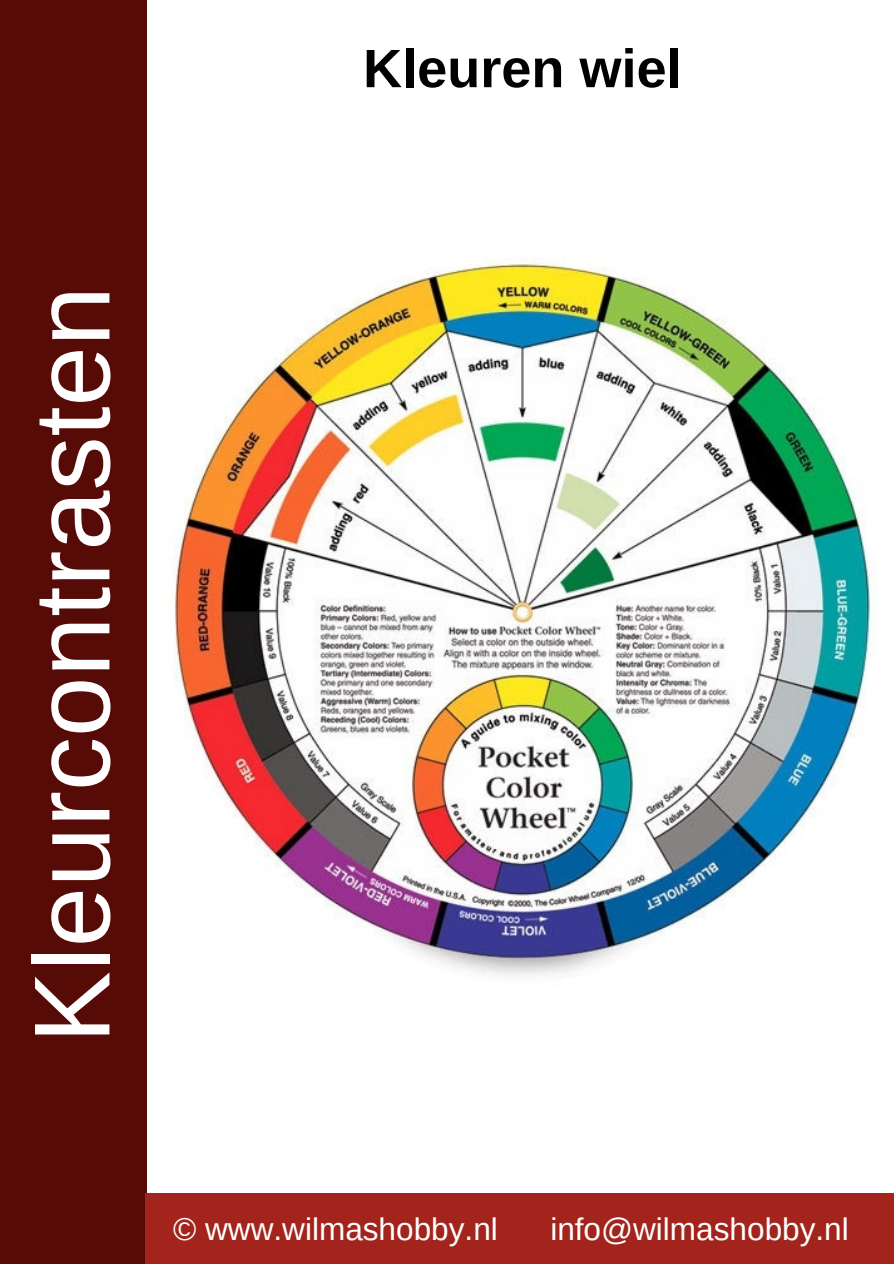
<style>
.page{position:relative;width:894px;height:1264px;background:#fff}
.page>*{position:absolute;margin:0;border:0;box-sizing:border-box;transform-origin:0 0}
.t1{font:108px "Arimo";color:#fff}
.t2{font:700 54px "Arimo";color:#000}
.t3{font:31.5px "Arimo";color:#fff}
</style>
<div class="page">
<div style="left:0;top:0;width:147px;height:1263px;background:#560b06"></div>
<div style="left:146px;top:1193px;width:747px;height:70px;background:#a2241c"></div>
<img style="left:174px;top:257px;width:698px;height:719px">
<h2 class="t2" style="left:363px;top:38px;width:320px">Kleuren wiel</h2>
<h1 class="t1" style="left:12px;top:1043px;width:758px;rotate:-90deg">Kleurcontrasten</h1>
<p class="t3" style="left:173px;top:1211px;width:326px">© www.wilmashobby.nl</p>
<p class="t3" style="left:550px;top:1211px;width:300px">info@wilmashobby.nl</p>
</div>
